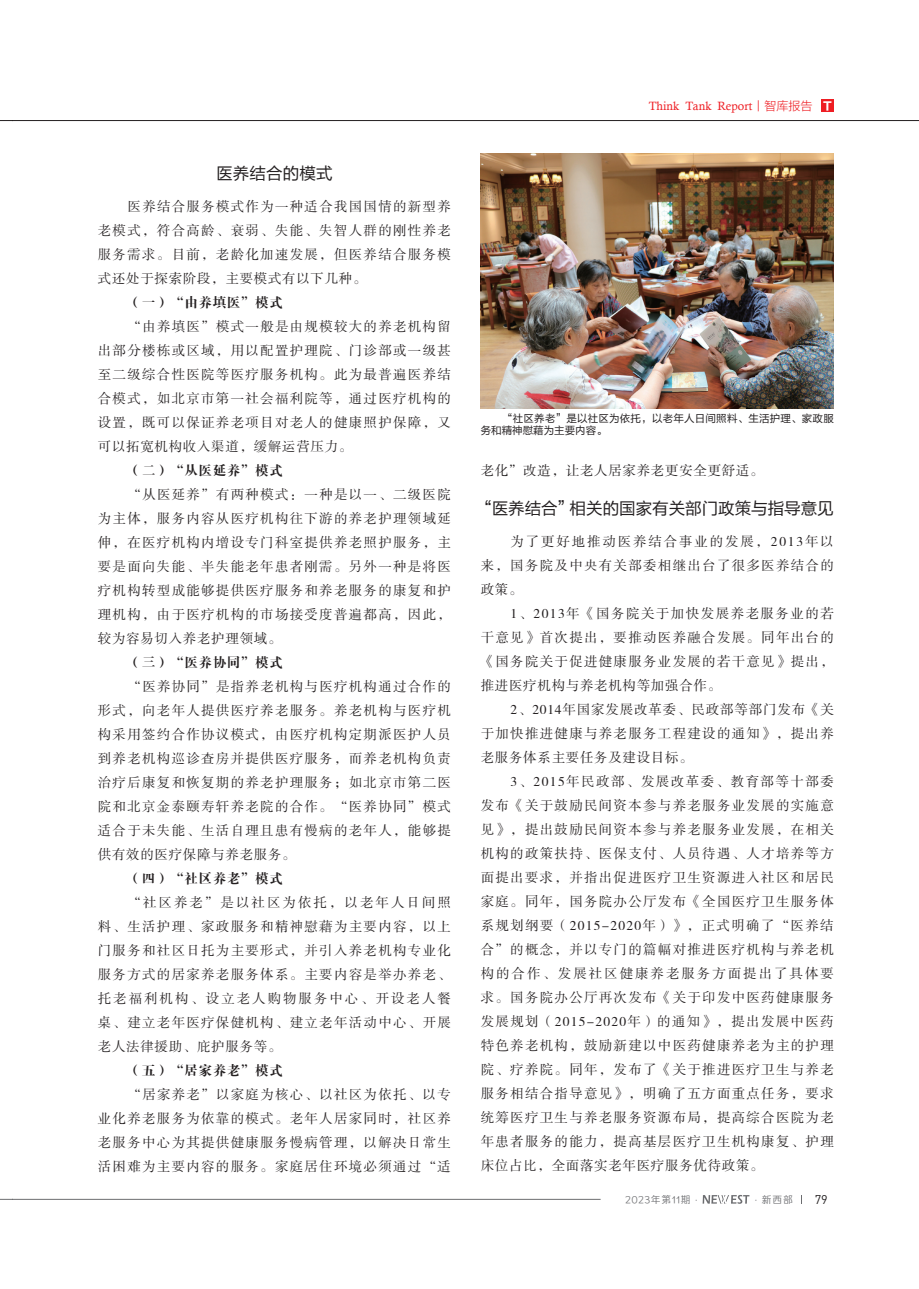
<style>
.page{position:relative;width:919px;height:1289px;background:#fff}
.page>*{position:absolute;margin:0;border:0;box-sizing:border-box;transform-origin:0 0}
.t1{font:16.5px "FZLTHK GBK1 0";color:#231f20}
.t2{font:13.5px/24px "FZSSK GBK1 0";letter-spacing:.095em;color:#231f20;text-align:justify}
.t3{font:13.5px "FZDBSK GBK1 0";letter-spacing:.05em;color:#231f20}
.t4{font:13.5px "FZSSK GBK1 0";letter-spacing:.05em;color:#231f20}
.t5{font:12.45px "DIN";color:#231f20}
.t6{font:12px "Calisto";color:#ee1d23}
.t7{font:10.5px/12px "FZLTHK GBK1 0";letter-spacing:.02em;color:#231f20}
.t8{font:9.75px "Loong Flash Sans GB Regular";letter-spacing:.1em;color:#6c6d70}
.s1{font-family:"FZLTXHK GBK1 0"}
.s2{font-family:"FZLTDHK GBK1 0";font-size:11.4px;color:#fff}
</style>
<div class="page">
<svg style="left:0;top:1199px;width:13px;height:1px"></svg>
<svg style="left:0;top:120px;width:13px;height:1px"></svg>
<hr style="left:13px;top:1199px;width:587px;height:1px;background:#6c6d70">
<svg style="left:702px;top:1195px;width:47px;height:8px"></svg>
<hr style="left:13px;top:120px;width:905px;height:1px;background:#231f20">
<div style="left:821px;top:99px;width:12px;height:13px;background:#ee1d23"></div>
<img style="left:480px;top:153px;width:353px;height:255px">
<p class="t1" style="left:216px;top:164px;width:118px">医养结合的模式</p>
<p class="t2" style="left:98px;top:195px;width:354px;text-indent:30px">医养结合服务模式作为一种适合我国国情的新型养老模式，符合高龄、衰弱、失能、失智人群的刚性养老服务需求。目前，老龄化加速发展，但医养结合服务模式还处于探索阶段，主要模式有以下几种。</p>
<p class="t3" style="left:128px;top:295px;width:157px">（一）“由养填医”模式</p>
<p class="t2" style="left:98px;top:315px;width:354px;text-indent:30px">“由养填医”模式一般是由规模较大的养老机构留出部分楼栋或区域，用以配置护理院、门诊部或一级甚至二级综合性医院等医疗服务机构。此为最普遍医养结合模式，如北京市第一社会福利院等，通过医疗机构的设置，既可以保证养老项目对老人的健康照护保障，又可以拓宽机构收入渠道，缓解运营压力。</p>
<p class="t3" style="left:128px;top:463px;width:157px">（二）“从医延养”模式</p>
<p class="t2" style="left:98px;top:483px;width:354px;text-indent:30px">“从医延养”有两种模式：一种是以一、二级医院为主体，服务内容从医疗机构往下游的养老护理领域延伸，在医疗机构内增设专门科室提供养老照护服务，主要是面向失能、半失能老年患者刚需。另外一种是将医疗机构转型成能够提供医疗服务和养老服务的康复和护理机构，由于医疗机构的市场接受度普遍都高，因此，较为容易切入养老护理领域。</p>
<p class="t3" style="left:128px;top:655px;width:157px">（三）“医养协同”模式</p>
<p class="t2" style="left:98px;top:675px;width:354px;text-indent:30px">“医养协同”是指养老机构与医疗机构通过合作的形式，向老年人提供医疗养老服务。养老机构与医疗机构采用签约合作协议模式，由医疗机构定期派医护人员到养老机构巡诊查房并提供医疗服务，而养老机构负责治疗后康复和恢复期的养老护理服务；如北京市第二医院和北京金泰颐寿轩养老院的合作。“医养协同”模式适合于未失能、生活自理且患有慢病的老年人，能够提供有效的医疗保障与养老服务。</p>
<p class="t3" style="left:128px;top:871px;width:157px">（四）“社区养老”模式</p>
<p class="t2" style="left:98px;top:891px;width:354px;text-indent:30px">“社区养老”是以社区为依托，以老年人日间照料、生活护理、家政服务和精神慰藉为主要内容，以上门服务和社区日托为主要形式，并引入养老机构专业化服务方式的居家养老服务体系。主要内容是举办养老、托老福利机构、设立老人购物服务中心、开设老人餐桌、建立老年医疗保健机构、建立老年活动中心、开展老人法律援助、庇护服务等。</p>
<p class="t3" style="left:128px;top:1063px;width:157px">（五）“居家养老”模式</p>
<p class="t2" style="left:98px;top:1083px;width:354px;text-indent:30px">“居家养老”以家庭为核心、以社区为依托、以专业化养老服务为依靠的模式。老年人居家同时，社区养老服务中心为其提供健康服务慢病管理，以解决日常生活困难为主要内容的服务。家庭居住环境必须通过“适</p>
<p class="t6" style="left:648px;top:99px;width:186px">Think Tank Report<span class="s1">丨智库报告</span> <span class="s2">Ｔ</span></p>
<p class="t7" style="left:480px;top:412px;width:354px">　　“社区养老”是以社区为依托，以老年人日间照料、生活护理、家政服务和精神慰藉为主要内容。</p>
<p class="t4" style="left:480px;top:463px;width:284px">老化”改造，让老人居家养老更安全更舒适。</p>
<p class="t1" style="left:476px;top:499px;width:359px">“医养结合”相关的国家有关部门政策与指导意见</p>
<p class="t2" style="left:480px;top:530px;width:354px;text-indent:30px">为了更好地推动医养结合事业的发展，2013年以来，国务院及中央有关部委相继出台了很多医养结合的政策。</p>
<p class="t2" style="left:480px;top:602px;width:354px;text-indent:30px">1、2013年《国务院关于加快发展养老服务业的若干意见》首次提出，要推动医养融合发展。同年出台的《国务院关于促进健康服务业发展的若干意见》提出，推进医疗机构与养老机构等加强合作。</p>
<p class="t2" style="left:480px;top:698px;width:355px;text-indent:30px">2、2014年国家发展改革委、民政部等部门发布《关于加快推进健康与养老服务工程建设的通知》，提出养老服务体系主要任务及建设目标。</p>
<p class="t2" style="left:480px;top:770px;width:354px;text-indent:30px">3、2015年民政部、发展改革委、教育部等十部委发布《关于鼓励民间资本参与养老服务业发展的实施意见》，提出鼓励民间资本参与养老服务业发展，在相关机构的政策扶持、医保支付、人员待遇、人才培养等方面提出要求，并指出促进医疗卫生资源进入社区和居民家庭。同年，国务院办公厅发布《全国医疗卫生服务体系规划纲要（2015-2020年）》，正式明确了“医养结合”的概念，并以专门的篇幅对推进医疗机构与养老机构的合作、发展社区健康养老服务方面提出了具体要求。国务院办公厅再次发布《关于印发中医药健康服务发展规划（2015-2020年）的通知》，提出发展中医药特色养老机构，鼓励新建以中医药健康养老为主的护理院、疗养院。同年，发布了《关于推进医疗卫生与养老服务相结合指导意见》，明确了五方面重点任务，要求统筹医疗卫生与养老服务资源布局，提高综合医院为老年患者服务的能力，提高基层医疗卫生机构康复、护理床位占比，全面落实老年医疗服务优待政策。</p>
<p class="t8" style="left:625px;top:1194px;width:169px">2023年第11期·　　　　 ·新西部</p>
<p class="t5" style="left:814px;top:1191px;width:7px">79</p>
</div>
